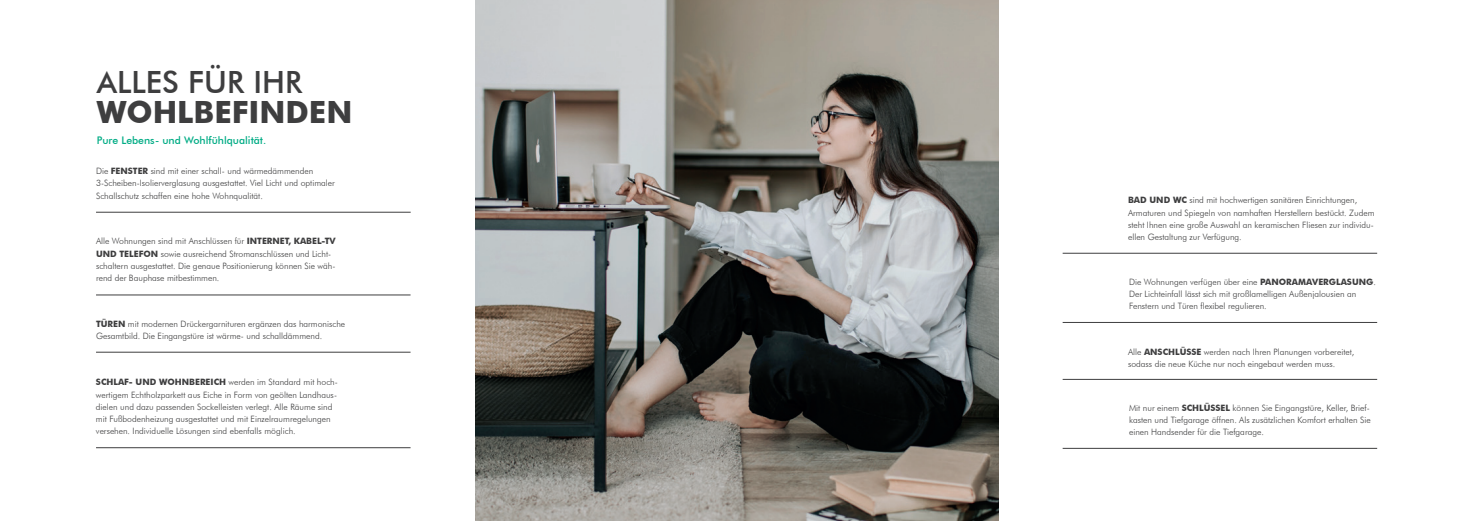
<style>
.page{position:relative;width:1474px;height:521px;background:#fff}
.page>*{position:absolute;margin:0;border:0;box-sizing:border-box;transform-origin:0 0}
.t1{font:700 30.62px "Futura BT";color:#3e3e3f}
.t2{font:500 30.62px "Futura BT";color:#3e3e3f}
.t3{font:500 10.5px "Futura BT";color:#00ac85}
.t4{font:300 8.75px/12.2px "Futura BT";color:#3e3e3f}
.s1{font-weight:700}
</style>
<div class="page">
<hr style="left:1062px;top:253px;width:315px;height:1px;background:#3e3e3f">
<hr style="left:1062px;top:379px;width:315px;height:1px;background:#3e3e3f">
<hr style="left:1062px;top:448px;width:315px;height:1px;background:#3e3e3f">
<hr style="left:1062px;top:322px;width:315px;height:1px;background:#3e3e3f">
<hr style="left:96px;top:212px;width:314px;height:1px;background:#3e3e3f">
<hr style="left:96px;top:352px;width:314px;height:1px;background:#3e3e3f">
<hr style="left:96px;top:447px;width:314px;height:1px;background:#3e3e3f">
<hr style="left:96px;top:294px;width:314px;height:1px;background:#3e3e3f">
<img style="left:476px;top:0;width:522px;height:521px">
<h1 class="t2" style="left:97px;top:63px;width:207px">ALLES FÜR IHR</h1>
<h1 class="t1" style="left:97px;top:94px;width:257px">WOHLBEFINDEN</h1>
<p class="t3" style="left:97px;top:134px;width:171px">Pure Lebens- und Wohlfühlqualität.</p>
<p class="t4" style="left:96px;top:165px;width:240px">Die <span class="s1">FENSTER</span> sind mit einer schall- und wärmedämmenden<br>3-Scheiben-Isolierverglasung ausgestattet. Viel Licht und optimaler<br>Schallschutz schaffen eine hohe Wohnqualität.</p>
<p class="t4" style="left:96px;top:235px;width:241px">Alle Wohnungen sind mit Anschlüssen für <span class="s1">INTERNET, KABEL-TV UND TELEFON</span> sowie ausreichend Stromanschlüssen und Licht&shy;schaltern ausgestattet. Die genaue Positionierung können Sie wäh&shy;rend der Bauphase mitbestimmen.</p>
<p class="t4" style="left:96px;top:318px;width:251px"><span class="s1">TÜREN</span> mit modernen Drückergarnituren ergänzen das harmonische<br>Gesamtbild. Die Eingangstüre ist wärme- und schalldämmend.</p>
<p class="t4" style="left:96px;top:376px;width:243px"><span class="s1">SCHLAF- UND WOHNBEREICH</span> werden im Standard mit hoch&shy;wertigem Echtholzparkett aus Eiche in Form von geölten Landhaus&shy;dielen und dazu passenden Sockelleisten verlegt. Alle Räume sind mit Fußbodenheizung ausgestattet und mit Einzelraumregelungen versehen. Individuelle Lösungen sind ebenfalls möglich.</p>
<p class="t4" style="left:1128px;top:194px;width:248px"><span class="s1">BAD UND WC</span> sind mit hochwertigen sanitären Einrichtungen, Armaturen und Spiegeln von namhaften Herstellern bestückt. Zudem steht Ihnen eine große Auswahl an keramischen Fliesen zur individu&shy;ellen Gestaltung zur Verfügung.</p>
<p class="t4" style="left:1129px;top:276px;width:248px">Die Wohnungen verfügen über eine <span class="s1">PANORAMAVERGLASUNG</span>.<br>Der Lichteinfall lässt sich mit großlamelligen Außenjalousien an<br>Fenstern und Türen flexibel regulieren.</p>
<p class="t4" style="left:1128px;top:345px;width:228px">Alle <span class="s1">ANSCHLÜSSE</span> werden nach Ihren Planungen vorbereitet, sodass die neue Küche nur noch eingebaut werden muss.</p>
<p class="t4" style="left:1129px;top:401px;width:243px;text-align:justify">Mit nur einem <span class="s1">SCHLÜSSEL</span> können Sie Eingangstüre, Keller, Brief&shy;kasten und Tiefgarage öffnen. Als zusätzlichen Komfort erhalten Sie einen Handsender für die Tiefgarage.</p>
</div>
